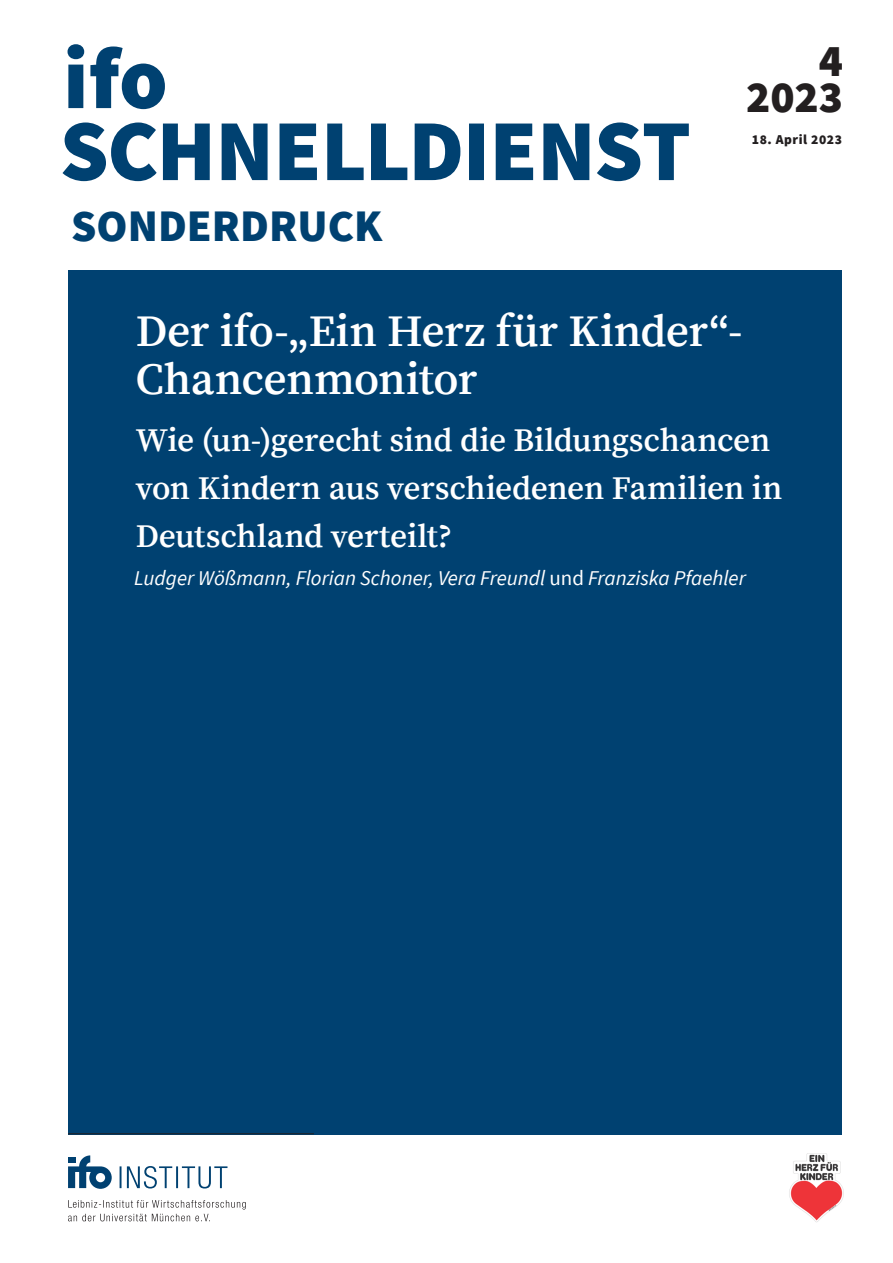
<style>
.page{position:relative;width:893px;height:1263px;background:#fff}
.page>*{position:absolute;margin:0;border:0;box-sizing:border-box;transform-origin:0 0}
.t1{font:600 45px/48px "Source Serif Pro";letter-spacing:-.01em;color:#fff}
.t2{font:900 45px "Source Sans Pro";color:#004171}
.t3{font:900 45px/36px "Source Sans Pro";color:#231f20;text-align:right}
.t4{font:600 33px/48px "Source Serif Pro";letter-spacing:-.01em;color:#fff}
.t5{font:italic 21px "Source Sans Pro";color:#fff}
.t6{font:900 13.5px "Source Sans Pro";letter-spacing:.04em;color:#231f20}
.s1{font-family:"Source Sans Pro"}
.s2{font-style:normal}
</style>
<div class="page">
<div style="left:68px;top:270px;width:774px;height:864px;background:#004171"></div>
<hr style="left:68px;top:1133px;width:246px;height:1px;background:#231f20">
<svg style="left:63px;top:122px;width:626px;height:59px"></svg>
<svg style="left:68px;top:44px;width:97px;height:65px"></svg>
<svg style="left:68px;top:1200px;width:178px;height:21px"></svg>
<svg style="left:120px;top:1166px;width:107px;height:22px"></svg>
<svg style="left:68px;top:1155px;width:44px;height:34px"></svg>
<img style="left:789px;top:1153px;width:55px;height:69px">
<h1 class="t2" style="left:71px;top:197px;width:313px">SONDERDRUCK</h1>
<h1 class="t3" style="left:746px;top:45px;width:99px">4<br>2023</h1>
<p class="t6" style="left:752px;top:131px;width:92px">18. April 2023</p>
<h1 class="t1" style="left:136px;top:309px;width:609px">Der ifo-<span class="s1">„</span>Ein Herz für Kinder<span class="s1">“</span>-<br>Chancenmonitor</h1>
<p class="t4" style="left:136px;top:417px;width:648px">Wie (un-)gerecht sind die Bildungschancen von Kindern aus verschiedenen Familien in<br>Deutschland verteilt?</p>
<p class="t5" style="left:134px;top:565px;width:613px">Ludger Wößmann, Florian Schoner, Vera Freundl <span class="s2">und</span> Franziska Pfaehler</p>
</div>
